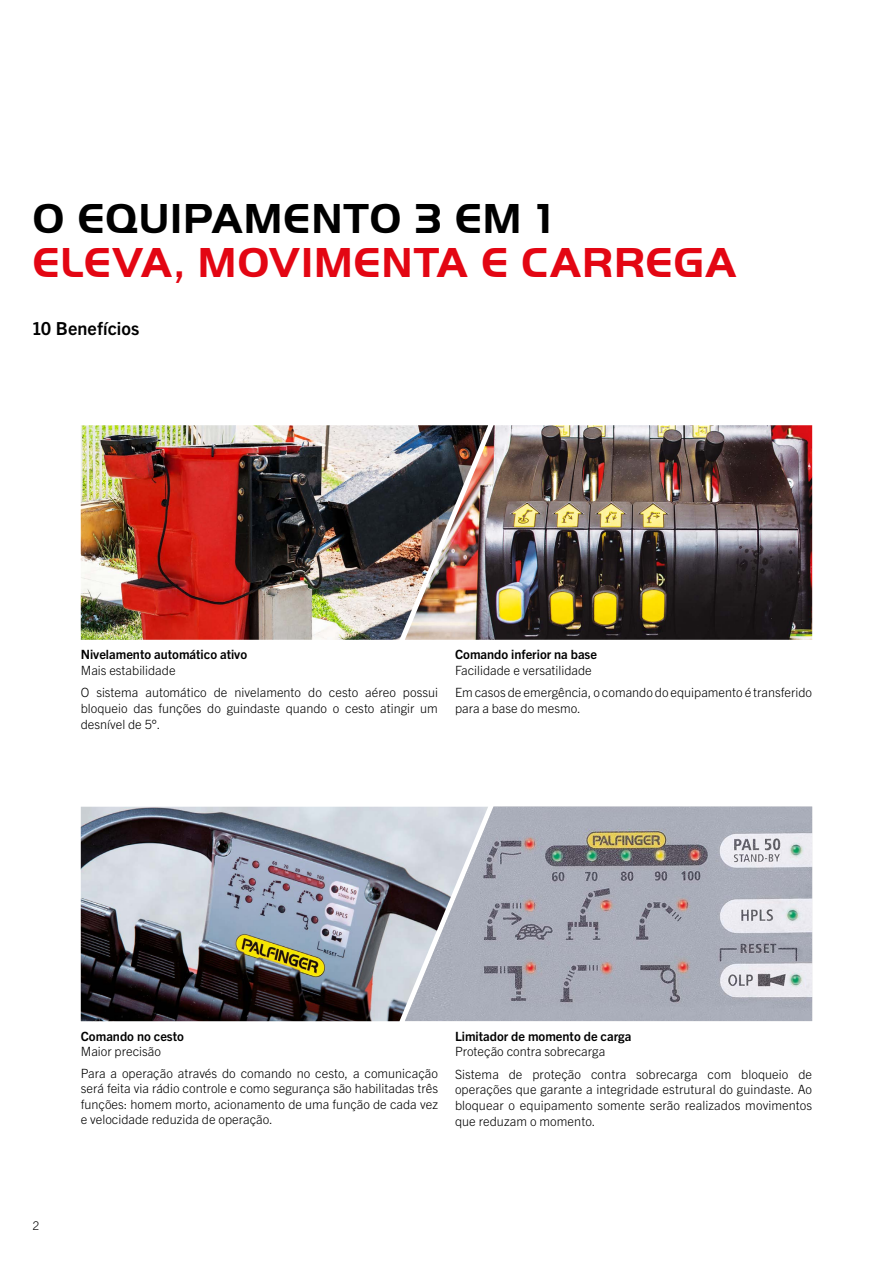
<style>
.page{position:relative;width:893px;height:1263px;background:#fff}
.page>*{position:absolute;margin:0;border:0;box-sizing:border-box;transform-origin:0 0}
._01_Headline_Palf_29{font:700 43.5px "Palfinger Handel Gothic";letter-spacing:.02em;color:#e30613}
._01_Headline_Palf_29-2{font:700 43.5px "Palfinger Handel Gothic";letter-spacing:.02em;color:#000}
._02_Subheadline_Trad{font:700 18px "Trade Gothic Next LT Pro";letter-spacing:.005em;color:#000}
._04_Copy_TradeLight{font:300 12.75px/15.8px "Trade Gothic Next LT Pro";letter-spacing:.005em;color:#000;text-align:justify}
._04_Copy-Subline_Tra{font:300 12.75px/15.8px "Trade Gothic Next LT Pro";color:#000;text-align:justify}
._04_Copy-Headline_Tr{font:700 12.75px "Trade Gothic Next LT Pro";color:#000}
.t1{font:300 12px "Trade Gothic Next LT Pro";color:#000}
</style>
<div class="page">
<img style="left:81px;top:425px;width:324px;height:215px">
<img style="left:405px;top:425px;width:407px;height:215px">
<img style="left:81px;top:807px;width:324px;height:214px">
<img style="left:405px;top:806px;width:407px;height:215px">
<p class="_01_Headline_Palf_29-2" style="left:33px;top:194px;width:521px">O EQUIPAMENTO 3 EM 1</p>
<p class="_01_Headline_Palf_29" style="left:33px;top:238px;width:705px">ELEVA, MOVIMENTA E CARREGA</p>
<p class="_02_Subheadline_Trad" style="left:33px;top:316px;width:108px">10 Benefícios</p>
<p class="_04_Copy-Headline_Tr" style="left:81px;top:646px;width:168px">Nivelamento automático ativo</p>
<p class="_04_Copy-Subline_Tra" style="left:81px;top:662px;width:96px">Mais estabilidade</p>
<p class="_04_Copy-Subline_Tra" style="left:81px;top:684px;width:359px">O sistema automático de nivelamento do cesto aéreo possui bloqueio das funções do guindaste quando o cesto atingir um desnível de 5°.</p>
<p class="_04_Copy-Headline_Tr" style="left:455px;top:646px;width:144px">Comando inferior na base</p>
<p class="_04_Copy-Subline_Tra" style="left:455px;top:662px;width:138px">Facilidade e versatilidade</p>
<p class="_04_Copy-Subline_Tra" style="left:455px;top:684px;width:359px">Em casos de emergência, o comando do equipamento é transferido para a base do mesmo.</p>
<p class="t1" style="left:33px;top:1217px;width:8px">2</p>
<p class="_04_Copy-Headline_Tr" style="left:81px;top:1027px;width:105px">Comando no cesto</p>
<p class="_04_Copy-Subline_Tra" style="left:81px;top:1043px;width:82px">Maior precisão</p>
<p class="_04_Copy_TradeLight" style="left:81px;top:1065px;width:359px;line-height:15.3px">Para a operação através do comando no cesto, a comunicação será feita via rádio controle e como segurança são habilitadas três funções: homem morto, acionamento de uma função de cada vez e velocidade reduzida de operação.</p>
<p class="_04_Copy-Headline_Tr" style="left:455px;top:1027px;width:178px">Limitador de momento de carga</p>
<p class="_04_Copy-Subline_Tra" style="left:455px;top:1043px;width:152px">Proteção contra sobrecarga</p>
<p class="_04_Copy_TradeLight" style="left:455px;top:1065px;width:359px">Sistema de proteção contra sobrecarga com bloqueio de operações que garante a integridade estrutural do guindaste. Ao bloquear o equipamento somente serão realizados movimentos que reduzam o momento.</p>
</div>
